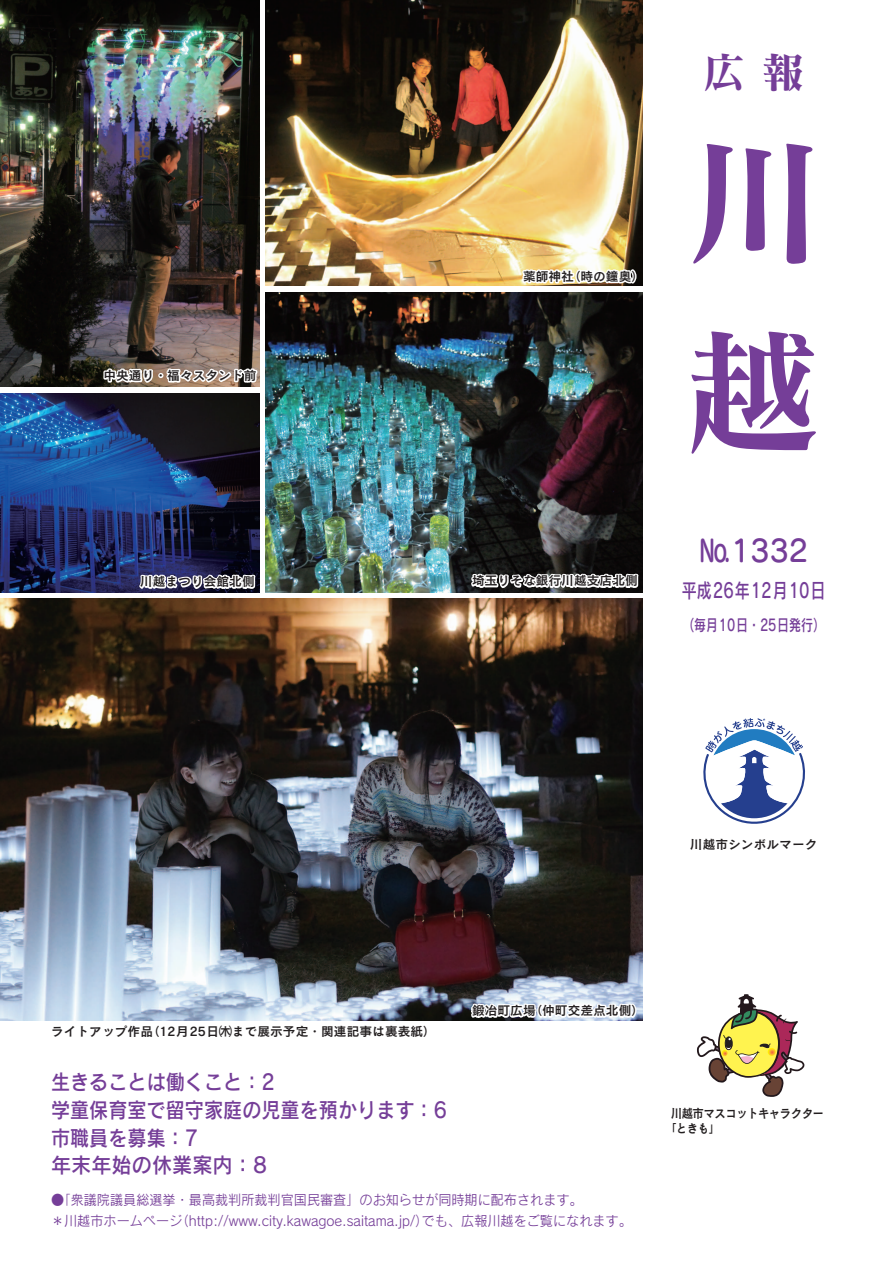
<style>
.page{position:relative;width:893px;height:1263px;background:#fff}
.page>*{position:absolute;margin:0;border:0;box-sizing:border-box;transform-origin:0 0}
.t1{font:138.15px/189.9px "Matisse Pro B";color:#753e98}
.t2{font:42.45px "Matisse Pro B";color:#753e98}
.t3{font:29.7px "Seurat Pro DB";color:#753e98}
.t4{font:21.3px/27.6px "Rodin Pro DB";color:#753e98;scale:.9 1}
.t5{font:20.25px "Rodin Pro DB";letter-spacing:.06em;color:#753e98;scale:.75 1}
.t6{font:15.9px "Rodin Pro DB";color:#753e98;scale:.75 1}
.t7{font:13.8px/21.3px "Rodin Pro M";color:#753e98;scale:.95 1}
.t8{font:12.75px "Cezanne Pro DB";color:#231f20}
.t9{font:12.75px/14.9px "Cezanne Pro DB";letter-spacing:-.05em;color:#231f20;scale:.9 1}
.s1{color:#fff}
</style>
<div class="page">
<img style="left:266px;top:292px;width:376px;height:301px">
<img style="left:0;top:0;width:259px;height:386px">
<img style="left:0;top:393px;width:259px;height:200px">
<img style="left:0;top:598px;width:642px;height:422px">
<img style="left:266px;top:0;width:376px;height:286px">
<svg style="left:703px;top:718px;width:102px;height:106px"></svg>
<svg style="left:518px;top:250px;width:120px;height:48px"></svg>
<svg style="left:102px;top:357px;width:157px;height:29px"></svg>
<svg style="left:136px;top:552px;width:121px;height:57px"></svg>
<svg style="left:449px;top:549px;width:191px;height:59px"></svg>
<svg style="left:469px;top:924px;width:169px;height:97px;background:#656369"></svg>
<svg style="left:697px;top:994px;width:107px;height:103px"></svg>
<p class="t8" style="left:103px;top:367px;width:155px"><span class="s1">中</span>央通り・福々スタンド前</p>
<p class="t8" style="left:140px;top:574px;width:116px"><span class="s1">川</span>越まつり会館北側</p>
<p class="t8" style="left:568px;top:268px;width:78px">（時の鐘奥<span class="s1">(</span>）</p>
<p class="t8" style="left:523px;top:268px;width:53px"><span class="s1">薬</span>師神社</p>
<p class="t8" style="left:472px;top:573px;width:167px"><span class="s1">埼</span>玉りそな銀行川越支店北側</p>
<h2 class="t2" style="left:703px;top:45px;width:102px">広報</h2>
<h1 class="t1" style="left:685px;top:103px;width:133px">川越</h1>
<h3 class="t3" style="left:699px;top:531px;width:110px">No1332</h3>
<h3 class="t5" style="left:682px;top:577px;width:193px">平成26年12月10日</h3>
<p class="t6" style="left:682px;top:614px;width:192px">（毎月10日・25日発行(</p>
<p class="t8" style="left:690px;top:836px;width:129px">川越市シンボルマーク</p>
<p class="t8" style="left:147px;top:1023px;width:291px">（12月25日㈭まで展示予定・関連記事は裏表紙(</p>
<p class="t8" style="left:51px;top:1023px;width:104px">ライトアップ作品</p>
<p class="t8" style="left:529px;top:1002px;width:116px">（仲町交差点北側<span class="s1">(</span>）</p>
<p class="t8" style="left:472px;top:1002px;width:65px"><span class="s1">鍛</span>冶町広場</p>
<h3 class="t4" style="left:51px;top:1067px;width:441px">生きることは働くこと：2<br>学童保育室で留守家庭の児童を預かります：6市職員を募集：7<br>年末年始の休業案内：8</h3>
<p class="t7" style="left:422px;top:1188px;width:223px;text-indent:-371px">●「衆議院議員総選挙・最高裁判所裁判官国民審査」のお知らせが同時期に配布されます。<br>でも、広報川越をご覧になれます。</p>
<p class="t7" style="left:176px;top:1210px;width:267px">（http://www.city.kawagoe.saitama j p. ）/</p>
<p class="t7" style="left:51px;top:1210px;width:140px">＊川越市ホームページ</p>
<p class="t9" style="left:665px;top:1105px;width:178px;text-indent:6px">川越市マスコットキャラクター「ときも「</p>
</div>
